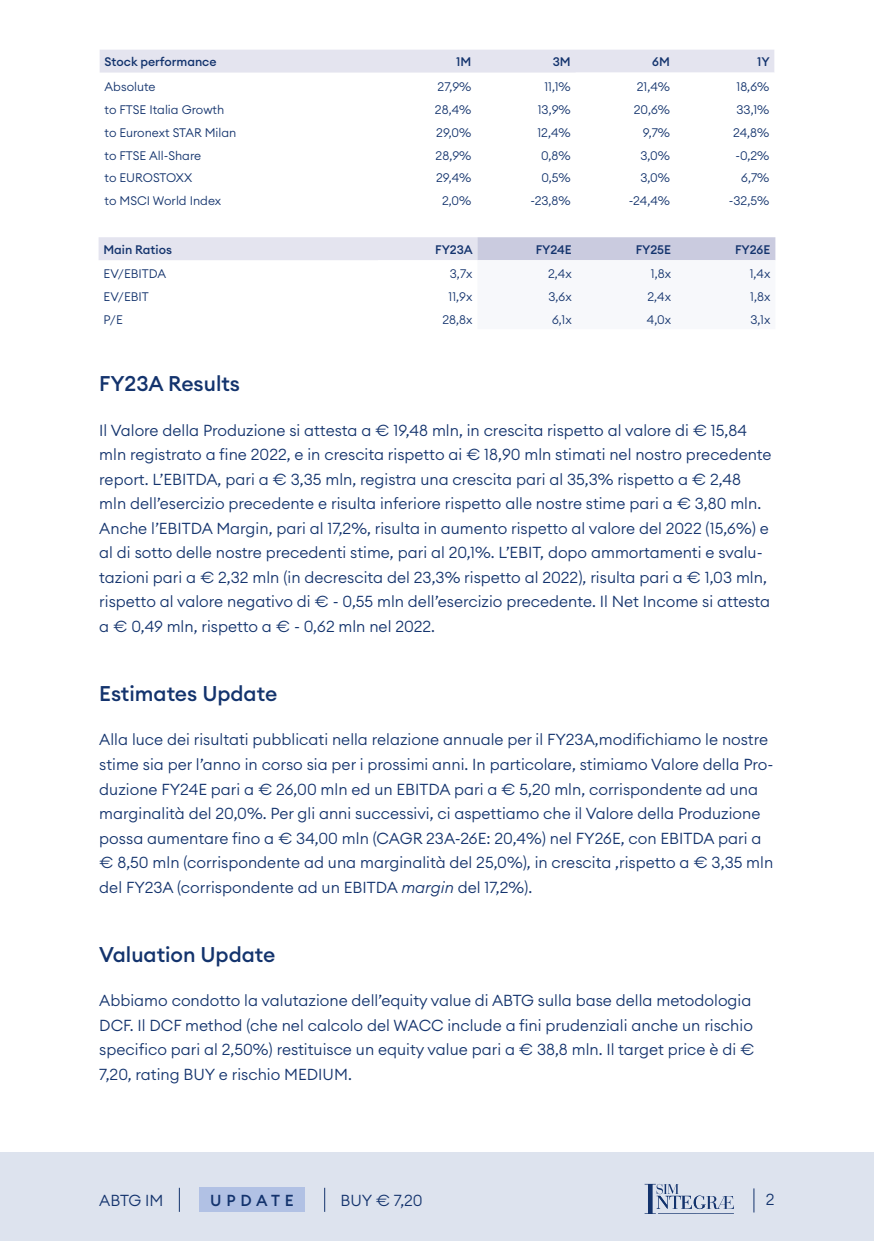
<style>
.page{position:relative;width:874px;height:1241px;background:#fff}
.page>*{position:absolute;margin:0;border:0;box-sizing:border-box;transform-origin:0 0}
.t1{font:500 21px "Euclid Circular A";color:#13336d}
.t2{font:300 15.75px/24.5px "Euclid Circular A";color:#13336d}
.t3{font:500 15.75px "Euclid Circular A";letter-spacing:.3em;color:#13336d}
.t4{font:300 12.25px "Euclid Circular A";color:#13336d}
.t5{font:500 12.25px "Euclid Circular A";color:#13336d}
.s1{font-style:italic}
</style>
<div class="page">
<div style="left:0;top:1152px;width:873px;height:88px;background:#dde3ee"></div>
<svg style="left:179px;top:1187px;width:1px;height:24px"></svg>
<div style="left:199px;top:1187px;width:106px;height:24px;background:#b1c1e4"></div>
<svg style="left:324px;top:1187px;width:1px;height:24px"></svg>
<svg style="left:753px;top:1188px;width:1px;height:24px"></svg>
<svg style="left:644px;top:1183px;width:89px;height:30px"></svg>
<div style="left:100px;top:50px;width:674px;height:23px;background:#e4e4ef"></div>
<svg style="left:98px;top:237px;width:677px;height:23px;background:#d8d9e8"></svg>
<p class="t5" style="left:105px;top:54px;width:113px">Stock performance</p>
<p class="t5" style="left:456px;top:54px;width:17px">1M</p>
<p class="t5" style="left:552px;top:54px;width:19px">3M</p>
<p class="t5" style="left:652px;top:54px;width:19px">6M</p>
<p class="t5" style="left:756px;top:54px;width:14px">1Y</p>
<p class="t4" style="left:105px;top:78px;width:53px">Absolute</p>
<p class="t4" style="left:437px;top:78px;width:35px">27,9%</p>
<p class="t4" style="left:544px;top:78px;width:28px">11,1%</p>
<p class="t4" style="left:636px;top:78px;width:35px">21,4%</p>
<p class="t4" style="left:736px;top:78px;width:34px">18,6%</p>
<p class="t4" style="left:105px;top:101px;width:121px">to FTSE Italia Growth</p>
<p class="t4" style="left:435px;top:101px;width:38px">28,4%</p>
<p class="t4" style="left:537px;top:101px;width:34px">13,9%</p>
<p class="t4" style="left:633px;top:101px;width:38px">20,6%</p>
<p class="t4" style="left:736px;top:101px;width:34px">33,1%</p>
<p class="t4" style="left:105px;top:124px;width:133px">to Euronext STAR Milan</p>
<p class="t4" style="left:436px;top:124px;width:37px">29,0%</p>
<p class="t4" style="left:537px;top:124px;width:35px">12,4%</p>
<p class="t4" style="left:642px;top:124px;width:29px">9,7%</p>
<p class="t4" style="left:732px;top:124px;width:38px">24,8%</p>
<p class="t4" style="left:105px;top:147px;width:98px">to FTSE All-Share</p>
<p class="t4" style="left:435px;top:147px;width:37px">28,9%</p>
<p class="t4" style="left:541px;top:147px;width:31px">0,8%</p>
<p class="t4" style="left:640px;top:147px;width:31px">3,0%</p>
<p class="t4" style="left:735px;top:147px;width:36px">-0,2%</p>
<p class="t4" style="left:105px;top:170px;width:89px">to EUROSTOXX</p>
<p class="t4" style="left:436px;top:170px;width:37px">29,4%</p>
<p class="t4" style="left:541px;top:170px;width:31px">0,5%</p>
<p class="t4" style="left:640px;top:170px;width:31px">3,0%</p>
<p class="t4" style="left:740px;top:170px;width:30px">6,7%</p>
<p class="t4" style="left:105px;top:193px;width:118px">to MSCI World Index</p>
<p class="t4" style="left:442px;top:193px;width:31px">2,0%</p>
<p class="t4" style="left:530px;top:193px;width:42px">-23,8%</p>
<p class="t4" style="left:628px;top:193px;width:43px">-24,4%</p>
<p class="t4" style="left:728px;top:193px;width:42px">-32,5%</p>
<p class="t5" style="left:103px;top:241px;width:70px">Main Ratios</p>
<p class="t5" style="left:435px;top:241px;width:39px">FY23A</p>
<p class="t5" style="left:535px;top:241px;width:38px">FY24E</p>
<p class="t5" style="left:635px;top:241px;width:37px">FY25E</p>
<p class="t5" style="left:734px;top:241px;width:37px">FY26E</p>
<p class="t4" style="left:103px;top:266px;width:64px">EV/EBITDA</p>
<p class="t4" style="left:449px;top:266px;width:24px">3,7x</p>
<p class="t4" style="left:548px;top:266px;width:25px">2,4x</p>
<p class="t4" style="left:650px;top:266px;width:22px">1,8x</p>
<p class="t4" style="left:749px;top:266px;width:22px">1,4x</p>
<p class="t4" style="left:103px;top:289px;width:47px">EV/EBIT</p>
<p class="t4" style="left:448px;top:289px;width:25px">11,9x</p>
<p class="t4" style="left:548px;top:289px;width:25px">3,6x</p>
<p class="t4" style="left:647px;top:289px;width:25px">2,4x</p>
<p class="t4" style="left:749px;top:289px;width:22px">1,8x</p>
<p class="t4" style="left:103px;top:312px;width:21px">P/E</p>
<p class="t4" style="left:442px;top:312px;width:32px">28,8x</p>
<p class="t4" style="left:552px;top:312px;width:21px">6,1x</p>
<p class="t4" style="left:646px;top:312px;width:26px">4,0x</p>
<p class="t4" style="left:750px;top:312px;width:21px">3,1x</p>
<h1 class="t1" style="left:99px;top:370px;width:142px">FY23A Results</h1>
<p class="t2" style="left:99px;top:417px;width:673px">Il Valore della Produzione si attesta a € 19,48 mln, in crescita rispetto al valore di € 15,84 mln registrato a fine 2022, e in crescita rispetto ai € 18,90 mln stimati nel nostro precedente report. L’EBITDA, pari a € 3,35 mln, registra una crescita pari al 35,3% rispetto a € 2,48 mln dell’esercizio precedente e risulta inferiore rispetto alle nostre stime pari a € 3,80 mln.<br>Anche l’EBITDA Margin, pari al 17,2%, risulta in aumento rispetto al valore del 2022 (15,6%) e al di sotto delle nostre precedenti stime, pari al 20,1%. L’EBIT, dopo ammortamenti e svalu&shy;tazioni pari a € 2,32 mln (in decrescita del 23,3% rispetto al 2022), risulta pari a € 1,03 mln, rispetto al valore negativo di € - 0,55 mln dell’esercizio precedente. Il Net Income si attesta a € 0,49 mln, rispetto a € - 0,62 mln nel 2022.</p>
<h1 class="t1" style="left:99px;top:680px;width:179px">Estimates Update</h1>
<p class="t2" style="left:99px;top:727px;width:675px">Alla luce dei risultati pubblicati nella relazione annuale per il FY23A,modifichiamo le nostre stime sia per l’anno in corso sia per i prossimi anni. In particolare, stimiamo Valore della Pro&shy;duzione FY24E pari a € 26,00 mln ed un EBITDA pari a € 5,20 mln, corrispondente ad una marginalità del 20,0%. Per gli anni successivi, ci aspettiamo che il Valore della Produzione possa aumentare fino a € 34,00 mln (CAGR 23A-26E: 20,4%) nel FY26E, con EBITDA pari a € 8,50 mln (corrispondente ad una marginalità del 25,0%), in crescita ,rispetto a € 3,35 mln del FY23A (corrispondente ad un EBITDA <span class="s1">margin</span> del 17,2%).</p>
<h1 class="t1" style="left:99px;top:940px;width:178px">Valuation Update</h1>
<p class="t2" style="left:99px;top:987px;width:656px">Abbiamo condotto la valutazione dell’equity value di ABTG sulla base della metodologia DCF. Il DCF method (che nel calcolo del WACC include a fini prudenziali anche un rischio specifico pari al 2,50%) restituisce un equity value pari a € 38,8 mln. Il target price è di € 7,20, rating BUY e rischio MEDIUM.</p>
<p class="t2" style="left:99px;top:1187px;width:66px">ABTG IM</p>
<p class="t3" style="left:210px;top:1190px;width:85px">UPDATE</p>
<p class="t2" style="left:340px;top:1187px;width:84px">BUY € 7,20</p>
<p class="t2" style="left:765px;top:1186px;width:10px">2</p>
</div>
